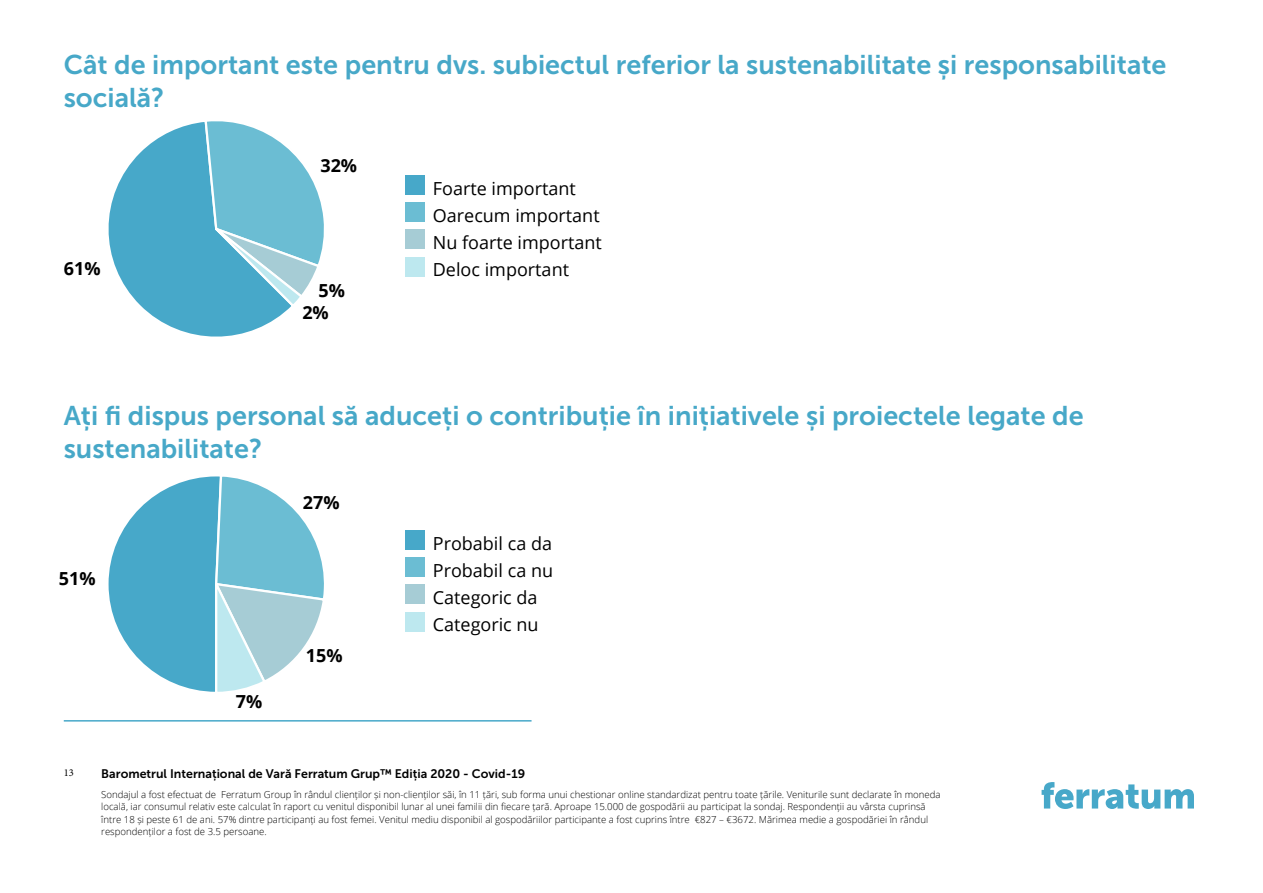
<style>
.page{position:relative;width:1263px;height:893px;background:#fff}
.page>*{position:absolute;margin:0;border:0;box-sizing:border-box;transform-origin:0 0}
.t1{font:27px/32.4px "Museo Sans 700";color:#47a8c8}
.t2{font:18px/27px "Open Sans";color:#000}
.t3{font:700 18px/21.9px "Open Sans";color:#000}
.t4{font:12.3px "Museo Sans 700";color:#000}
.t5{font:10.5px "Minion Pro";color:#000}
.t6{font:300 9.6px/12.3px "Open Sans";color:#000}
</style>
<div class="page">
<hr style="left:64px;top:720px;width:467px;height:2px;background:#47a8c9">
<svg style="left:1041px;top:782px;width:153px;height:27px"></svg>
<div style="left:405px;top:176px;width:19px;height:19px;background:#47a8c9"></div>
<div style="left:405px;top:202px;width:19px;height:19px;background:#6bbdd3"></div>
<div style="left:405px;top:230px;width:19px;height:19px;background:#a6ccd5"></div>
<div style="left:405px;top:257px;width:19px;height:19px;background:#bde8ef"></div>
<svg style="left:108px;top:121px;width:216px;height:216px"></svg>
<svg style="left:108px;top:476px;width:216px;height:216px"></svg>
<div style="left:405px;top:531px;width:19px;height:19px;background:#47a8c9"></div>
<div style="left:405px;top:557px;width:19px;height:20px;background:#6bbdd3"></div>
<div style="left:405px;top:585px;width:19px;height:19px;background:#a6ccd5"></div>
<div style="left:405px;top:612px;width:19px;height:19px;background:#bde8ef"></div>
<h1 class="t1" style="left:64px;top:49px;width:1104px">Cât de important este pentru dvs. subiectul referior la sustenabilitate și responsabilitate socială?</h1>
<h2 class="t3" style="left:320px;top:154px;width:38px">32%</h2>
<h2 class="t2" style="left:433px;top:174px;width:171px">Foarte important<br>Oarecum important<br>Nu foarte important</h2>
<h2 class="t3" style="left:64px;top:257px;width:38px">61%</h2>
<h2 class="t2" style="left:433px;top:255px;width:138px">Deloc important</h2>
<h2 class="t3" style="left:302px;top:280px;width:44px;text-indent:16px">5%<br>2%</h2>
<h1 class="t1" style="left:64px;top:400px;width:1021px">Ați fi dispus personal să aduceți o contribuție în inițiativele și proiectele legate de sustenabilitate?</h1>
<h2 class="t3" style="left:59px;top:567px;width:38px">51%</h2>
<h2 class="t3" style="left:303px;top:491px;width:38px">27%</h2>
<h2 class="t3" style="left:236px;top:690px;width:28px">7%</h2>
<h2 class="t3" style="left:306px;top:644px;width:38px">15%</h2>
<h2 class="t2" style="left:433px;top:529px;width:122px">Probabil ca da<br>Probabil ca nu<br>Categoric da<br>Categoric nu</h2>
<p class="t5" style="left:64px;top:766px;width:12px">13</p>
<p class="t4" style="left:101px;top:767px;width:425px">Barometrul Internațional de Vară Ferratum Grup™ Ediția 2020 - Covid-19</p>
<p class="t6" style="left:101px;top:788px;width:841px">Sondajul a fost efectuat de Ferratum Group în rândul clienților și non-clienților săi, în 11 țări, sub forma unui chestionar online standardizat pentru toate țările. Veniturile sunt declarate în moneda locală, iar consumul relativ este calculat în raport cu venitul disponibil lunar al unei familii din fiecare țară. Aproape 15.000 de gospodării au participat la sondaj. Respondenții au vârsta cuprinsă între 18 și peste 61 de ani. 57% dintre participanți au fost femei. Venitul mediu disponibil al gospodăriilor participante a fost cuprins între €827 – €3672. Mărimea medie a gospodăriei în rândul respondenților a fost de 3.5 persoane.</p>
</div>
